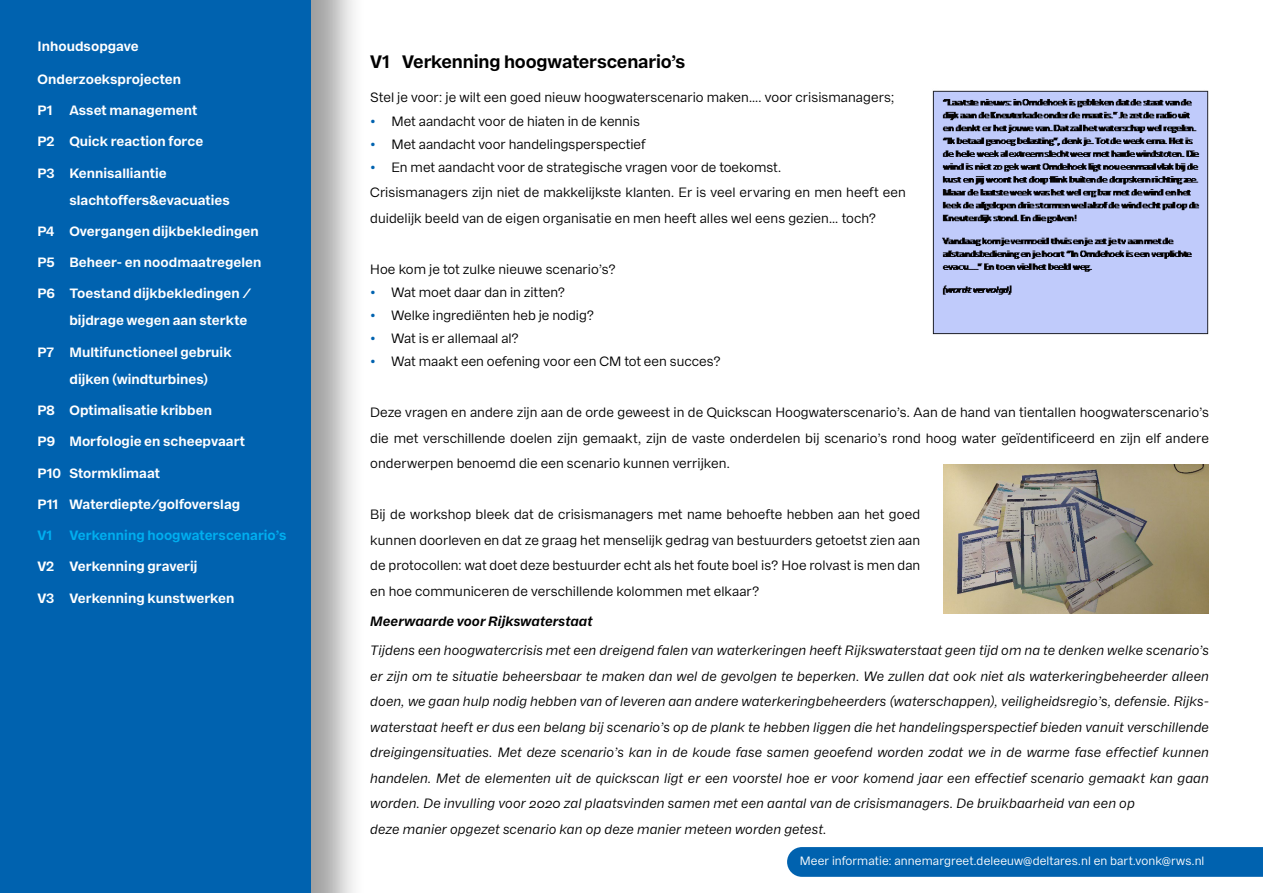
<style>
.page{position:relative;width:1263px;height:893px;background:#fff}
.page>*{position:absolute;margin:0;border:0;box-sizing:border-box;transform-origin:0 0}
.t1{font:700 18px "Franca";letter-spacing:-.01em;color:#000}
.t2{font:13.5px/25.5px "Franca";letter-spacing:.005em;color:#000;text-align:justify}
.t3{font:italic 13.5px/25.5px "Franca";letter-spacing:.01em;color:#000}
.t4{font:700 13.5px/27px "Franca";letter-spacing:.005em;color:#fff}
.t5{font:700 13.5px "Franca";letter-spacing:.005em;color:#00aeef}
.t6{font:italic 700 13.5px "Franca";letter-spacing:.005em;color:#000}
.t7{font:12px "Franca";letter-spacing:.01em;color:#fff}
.s1{color:#0062af}
</style>
<div class="page">
<div style="left:0;top:0;width:366px;height:893px;background:#000;opacity:.38"></div>
<div style="left:0;top:0;width:310px;height:893px;background:#0062af"></div>
<img style="left:932px;top:90px;width:277px;height:245px">
<img style="left:944px;top:465px;width:264px;height:148px">
<svg style="left:787px;top:847px;width:476px;height:30px;background:#0364b0"></svg>
<p class="t4" style="left:37px;top:33px;width:103px">Inhoudsopgave</p>
<p class="t4" style="left:37px;top:66px;width:145px">Onderzoeksprojecten</p>
<p class="t4" style="left:37px;top:97px;width:162px">P1 Asset management</p>
<p class="t4" style="left:37px;top:128px;width:167px">P2 Quick reaction force</p>
<p class="t4" style="left:69px;top:160px;width:162px;text-indent:-32px">P3 Kennisalliantie slachtoffers&amp;evacuaties</p>
<p class="t4" style="left:38px;top:218px;width:223px">P4 Overgangen dijkbekledingen</p>
<p class="t4" style="left:38px;top:249px;width:225px">P5 Beheer- en noodmaatregelen</p>
<p class="t4" style="left:38px;top:280px;width:215px;text-align:right">P6 Toestand dijkbekledingen / bijdrage wegen aan sterkte</p>
<p class="t4" style="left:69px;top:339px;width:164px;text-indent:-32px">P7 Multifunctioneel gebruik dijken (windturbines)</p>
<p class="t4" style="left:38px;top:397px;width:176px">P8 Optimalisatie kribben</p>
<p class="t4" style="left:38px;top:428px;width:209px">P9 Morfologie en scheepvaart</p>
<p class="t4" style="left:38px;top:459px;width:124px">P10 Stormklimaat</p>
<p class="t4" style="left:38px;top:491px;width:204px">P11 Waterdiepte/golfoverslag</p>
<p class="t5" style="left:38px;top:527px;width:16px">V1</p>
<p class="t5" style="left:69px;top:527px;width:218px">Verkenning hoogwaterscenario’s</p>
<p class="t4" style="left:38px;top:553px;width:161px">V2 Verkenning graverij</p>
<p class="t4" style="left:38px;top:584px;width:198px">V3 Verkenning kunstwerken</p>
<h1 class="t1" style="left:370px;top:51px;width:317px">V1 Verkenning hoogwaterscenario’s</h1>
<p class="t2" style="left:370px;top:85px;width:526px">Stel je voor: je wilt een goed nieuw hoogwaterscenario maken…. voor crisismanagers;</p>
<p class="t2" style="left:370px;top:108px;width:271px"><span class="s1">•</span> Met aandacht voor de hiaten in de kennis</p>
<p class="t2" style="left:370px;top:131px;width:277px"><span class="s1">•</span> Met aandacht voor handelingsperspectief</p>
<p class="t2" style="left:370px;top:154px;width:537px;text-align:left"><span class="s1">•</span> En met aandacht voor de strategische vragen voor de toekomst.<br>Crisismanagers zijn niet de makkelijkste klanten. Er is veel ervaring en men heeft een duidelijk beeld van de eigen organisatie en men heeft alles wel eens gezien… toch?</p>
<p class="t2" style="left:370px;top:256px;width:247px">Hoe kom je tot zulke nieuwe scenario’s?</p>
<p class="t2" style="left:370px;top:279px;width:197px"><span class="s1">•</span> Wat moet daar dan in zitten?</p>
<p class="t2" style="left:370px;top:303px;width:225px"><span class="s1">•</span> Welke ingrediënten heb je nodig?</p>
<p class="t2" style="left:370px;top:326px;width:150px"><span class="s1">•</span> Wat is er allemaal al?</p>
<p class="t2" style="left:370px;top:349px;width:352px"><span class="s1">•</span> Wat maakt een oefening voor een CM tot een succes?</p>
<p class="t2" style="left:370px;top:400px;width:840px">Deze vragen en andere zijn aan de orde geweest in de Quickscan Hoogwaterscenario’s. Aan de hand van tientallen hoogwaterscenario’s die met verschillende doelen zijn gemaakt, zijn de vaste onderdelen bij scenario’s rond hoog water geïdentificeerd en zijn elf andere onderwerpen benoemd die een scenario kunnen verrijken.</p>
<p class="t2" style="left:370px;top:502px;width:551px">Bij de workshop bleek dat de crisismanagers met name behoefte hebben aan het goed kunnen doorleven en dat ze graag het menselijk gedrag van bestuurders getoetst zien aan de protocollen: wat doet deze bestuurder echt als het foute boel is? Hoe rolvast is men dan en hoe communiceren de verschillende kolommen met elkaar?</p>
<p class="t6" style="left:370px;top:612px;width:224px">Meerwaarde voor Rijkswaterstaat</p>
<p class="t3" style="left:370px;top:638px;width:840px">Tijdens een hoogwatercrisis met een dreigend falen van waterkeringen heeft Rijkswaterstaat geen tijd om na te denken welke scenario’s er zijn om te situatie beheersbaar te maken dan wel de gevolgen te beperken. We zullen dat ook niet als waterkeringbeheerder alleen doen, we gaan hulp nodig hebben van of leveren aan andere waterkeringbeheerders (waterschappen), veiligheidsregio’s, defensie. Rijks&shy;waterstaat heeft er dus een belang bij scenario’s op de plank te hebben liggen die het handelingsperspectief bieden vanuit verschillende dreigingensituaties. Met deze scenario’s kan in de koude fase samen geoefend worden zodat we in de warme fase effectief kunnen handelen. Met de elementen uit de quickscan ligt er een voorstel hoe er voor komend jaar een effectief scenario gemaakt kan gaan worden. De invulling voor 2020 zal plaatsvinden samen met een aantal van de crisismanagers. De bruikbaarheid van een op<br>deze manier opgezet scenario kan op deze manier meteen worden getest.</p>
<p class="t7" style="left:800px;top:853px;width:406px">Meer informatie: annemargreet.deleeuw@deltares.nl en bart.vonk@rws.nl</p>
</div>
